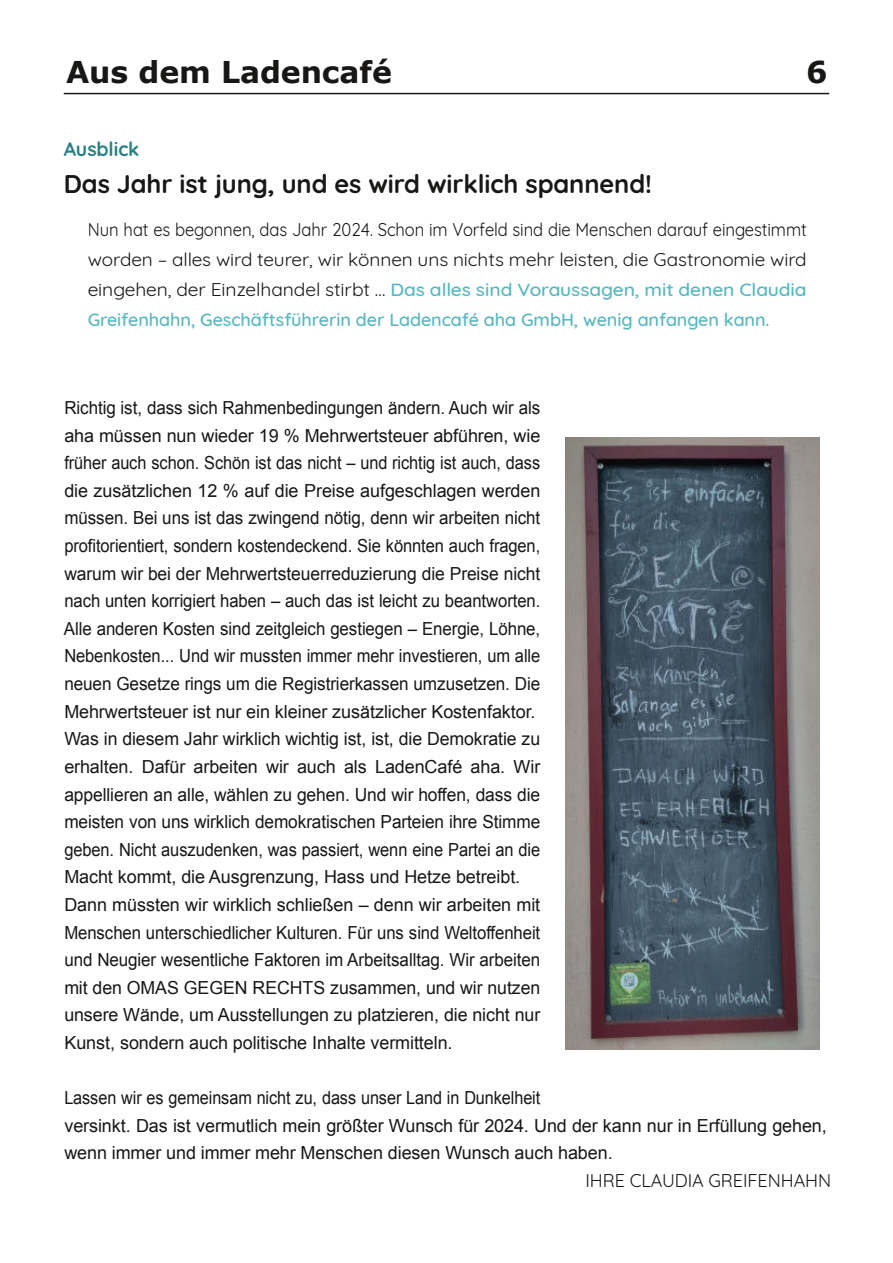
<style>
.page{position:relative;width:893px;height:1263px;background:#fff}
.page>*{position:absolute;margin:0;border:0;box-sizing:border-box;transform-origin:0 0}
.t1{font:700 30px "Verdana";letter-spacing:-.005em;color:#181715}
.t2{font:700 25.5px "Quicksand";letter-spacing:-.005em;color:#181715}
.t3{font:700 19.5px "Quicksand";letter-spacing:-.005em;color:#268281}
.t4{font:18px/27.6px "Arial";letter-spacing:-.005em;color:#181715;scale:.94 1}
.t5{font:18px/30px "Quicksand";letter-spacing:-.005em;color:#181715;text-align:justify;scale:.92 1}
.t6{font:18px/27.6px "Arial";letter-spacing:-.005em;color:#181715;scale:.9 1}
.t7{font:18px "Quicksand";letter-spacing:-.005em;color:#181715}
.s1{font-weight:500;color:#57b8bf}
</style>
<div class="page">
<hr style="left:64px;top:93px;width:765px;height:1px;background:#181715">
<img style="left:566px;top:437px;width:253px;height:612px">
<h1 class="t1" style="left:66px;top:58px;width:327px">Aus dem Ladencafé</h1>
<h1 class="t1" style="left:806px;top:58px;width:23px">6</h1>
<p class="t3" style="left:64px;top:138px;width:77px">Ausblick</p>
<h2 class="t2" style="left:64px;top:169px;width:590px">Das Jahr ist jung, und es wird wirklich spannend!</h2>
<p class="t5" style="left:88px;top:213px;width:783px">Nun hat es begonnen, das Jahr 2024. Schon im Vorfeld sind die Menschen darauf eingestimmt worden – alles wird teurer, wir können uns nichts mehr leisten, die Gastronomie wird eingehen, der Einzelhandel stirbt … <span class="s1">Das alles sind Voraussagen, mit denen Claudia Greifenhahn, Geschäftsführerin der Ladencafé aha GmbH, wenig anfangen kann.</span></p>
<p class="t4" style="left:64px;top:396px;width:508px">Richtig ist, dass sich Rahmenbedingungen ändern. Auch wir als aha müssen nun wieder 19 % Mehrwertsteuer abführen, wie früher auch schon. Schön ist das nicht – und richtig ist auch, dass die zusätzlichen 12 % auf die Preise aufgeschlagen werden müssen. Bei uns ist das zwingend nötig, denn wir arbeiten nicht profitorientiert, sondern kostendeckend. Sie könnten auch fragen, warum wir bei der Mehrwertsteuerreduzierung die Preise nicht nach unten korrigiert haben – auch das ist leicht zu beantworten.<br>Alle anderen Kosten sind zeitgleich gestiegen – Energie, Löhne, Nebenkosten... Und wir mussten immer mehr investieren, um alle neuen Gesetze rings um die Registrierkassen umzusetzen. Die Mehrwertsteuer ist nur ein kleiner zusätzlicher Kostenfaktor.<br>Was in diesem Jahr wirklich wichtig ist, ist, die Demokratie zu erhalten. Dafür arbeiten wir auch als LadenCafé aha. Wir appellieren an alle, wählen zu gehen. Und wir hoffen, dass die meisten von uns wirklich demokratischen Parteien ihre Stimme geben. Nicht auszudenken, was passiert, wenn eine Partei an die Macht kommt, die Ausgrenzung, Hass und Hetze betreibt.<br>Dann müssten wir wirklich schließen – denn wir arbeiten mit Menschen unterschiedlicher Kulturen. Für uns sind Weltoffenheit und Neugier wesentliche Faktoren im Arbeitsalltag. Wir arbeiten mit den OMAS GEGEN RECHTS zusammen, und wir nutzen unsere Wände, um Ausstellungen zu platzieren, die nicht nur Kunst, sondern auch politische Inhalte vermitteln.</p>
<p class="t6" style="left:64px;top:1086px;width:849px">Lassen wir es gemeinsam nicht zu, dass unser Land in Dunkelheit<br>versinkt. Das ist vermutlich mein größter Wunsch für 2024. Und der kann nur in Erfüllung gehen, wenn immer und immer mehr Menschen diesen Wunsch auch haben.</p>
<p class="t7" style="left:585px;top:1166px;width:247px">IHRE CLAUDIA GREIFENHAHN</p>
</div>
